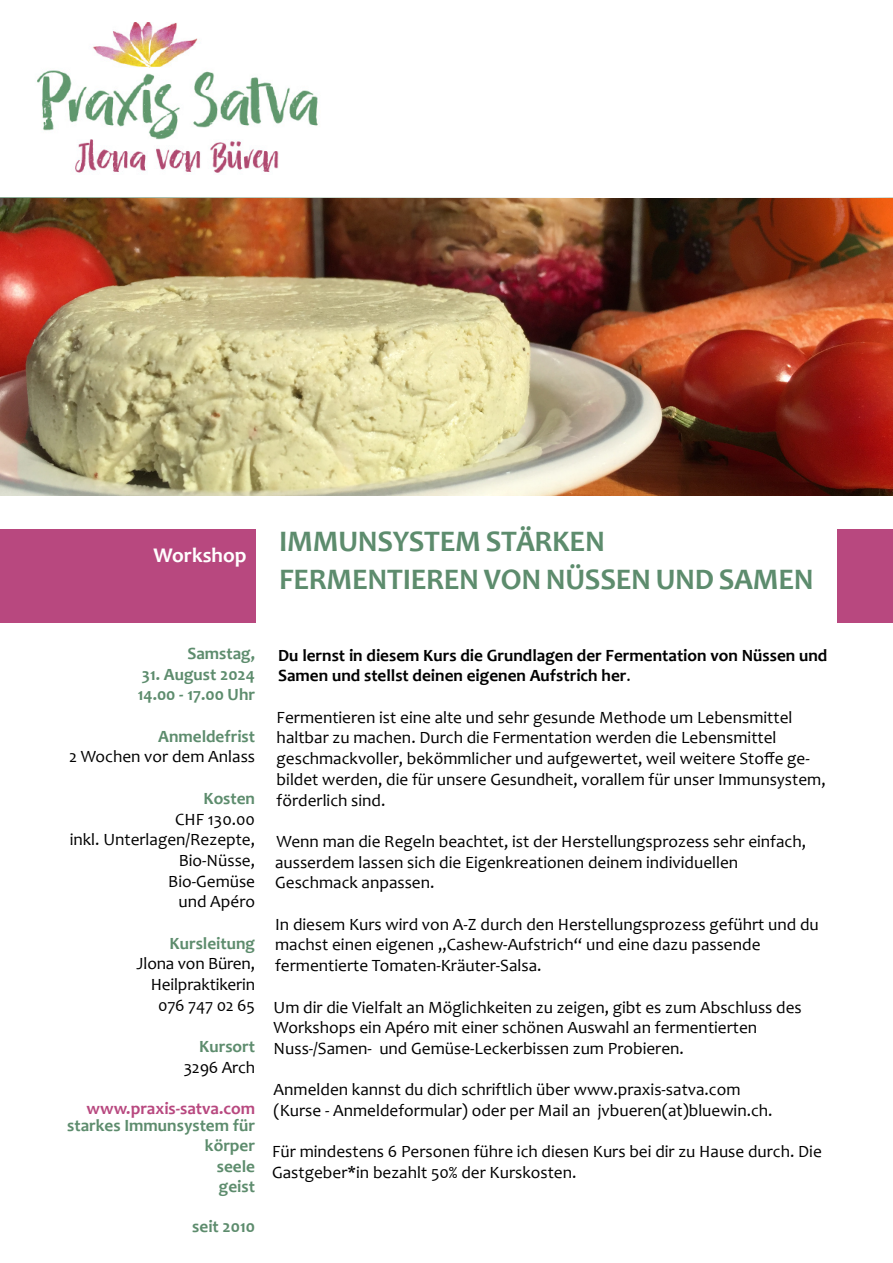
<style>
.page{position:relative;width:893px;height:1263px;background:#fff}
.page>*{position:absolute;margin:0;border:0;box-sizing:border-box;transform-origin:0 0}
.t1{font:700 30px/37.8px "Candara";letter-spacing:-.01em;color:#5d8c6d}
.t2{font:700 21px "Candara";color:#fff}
.t3{font:17.25px/20.7px "Candara";color:#000}
.t4{font:700 17.25px/20.2px "Candara";color:#5d8c6d}
.t5{font:700 17.25px/20.7px "Candara";color:#000}
.t6{font:700 17.25px "Candara";color:#b8487f}
.s1{font-weight:400}
</style>
<div class="page">
<div style="left:838px;top:529px;width:55px;height:94px;background:#b8487f"></div>
<div style="left:0;top:529px;width:255px;height:94px;background:#b8487f"></div>
<img style="left:0;top:198px;width:893px;height:298px">
<img style="left:37px;top:23px;width:281px;height:150px">
<p class="t2" style="left:154px;top:542px;width:95px">Workshop</p>
<h1 class="t1" style="left:279px;top:522px;width:536px">IMMUNSYSTEM STÄRKEN<br>FERMENTIEREN VON NÜSSEN UND SAMEN</h1>
<p class="t4" style="left:187px;top:643px;width:69px">Samstag,</p>
<p class="t4" style="left:138px;top:663px;width:119px;line-height:20.7px">31. August 2024<br>14.00 - 17.00 Uhr</p>
<p class="t4" style="left:158px;top:726px;width:98px">Anmeldefrist</p>
<p class="t3" style="left:69px;top:746px;width:188px">2 Wochen vor dem Anlass</p>
<p class="t4" style="left:203px;top:788px;width:53px">Kosten</p>
<p class="t3" style="left:70px;top:808px;width:187px;text-align:right">CHF 130.00<br>inkl. Unterlagen/Rezepte,<br>Bio-Nüsse,<br>Bio-Gemüse<br>und Apéro</p>
<p class="t4" style="left:170px;top:933px;width:87px">Kursleitung</p>
<p class="t3" style="left:137px;top:953px;width:120px;text-align:right">Jlona von Büren,<br>Heilpraktikerin<br>076 747 02 65</p>
<p class="t4" style="left:199px;top:1036px;width:57px">Kursort</p>
<p class="t3" style="left:184px;top:1057px;width:73px">3296 Arch</p>
<p class="t6" style="left:87px;top:1098px;width:170px">www.praxis-satva.com</p>
<p class="t4" style="left:67px;top:1115px;width:189px;text-align:right">starkes Immunsystem für körper<br>seele<br>geist</p>
<p class="t4" style="left:192px;top:1216px;width:64px">seit 2010</p>
<p class="t5" style="left:278px;top:644px;width:551px">Du lernst in diesem Kurs die Grundlagen der Fermentation von Nüssen und<br>Samen und stellst deinen eigenen Aufstrich her<span class="s1">.</span></p>
<p class="t3" style="left:277px;top:706px;width:550px">Fermentieren ist eine alte und sehr gesunde Methode um Lebensmittel haltbar zu machen. Durch die Fermentation werden die Lebensmittel geschmackvoller, bekömmlicher und aufgewertet, weil weitere Stoffe ge&shy;bildet werden, die für unsere Gesundheit, vorallem für unser Immunsystem, förderlich sind.</p>
<p class="t3" style="left:275px;top:831px;width:532px">Wenn man die Regeln beachtet, ist der Herstellungsprozess sehr einfach, ausserdem lassen sich die Eigenkreationen deinem individuellen<br>Geschmack anpassen.</p>
<p class="t3" style="left:275px;top:913px;width:545px">In diesem Kurs wird von A-Z durch den Herstellungsprozess geführt und du machst einen eigenen „Cashew-Aufstrich“ und eine dazu passende fermentierte Tomaten-Kräuter-Salsa.</p>
<p class="t3" style="left:274px;top:996px;width:530px">Um dir die Vielfalt an Möglichkeiten zu zeigen, gibt es zum Abschluss des<br>Workshops ein Apéro mit einer schönen Auswahl an fermentierten<br>Nuss-/Samen- und Gemüse-Leckerbissen zum Probieren.</p>
<p class="t3" style="left:274px;top:1079px;width:500px">Anmelden kannst du dich schriftlich über www.praxis-satva.com (Kurse - Anmeldeformular) oder per Mail an jvbueren(at)bluewin.ch.</p>
<p class="t3" style="left:272px;top:1141px;width:551px">Für mindestens 6 Personen führe ich diesen Kurs bei dir zu Hause durch. Die<br>Gastgeber*in bezahlt 50% der Kurskosten.</p>
</div>
